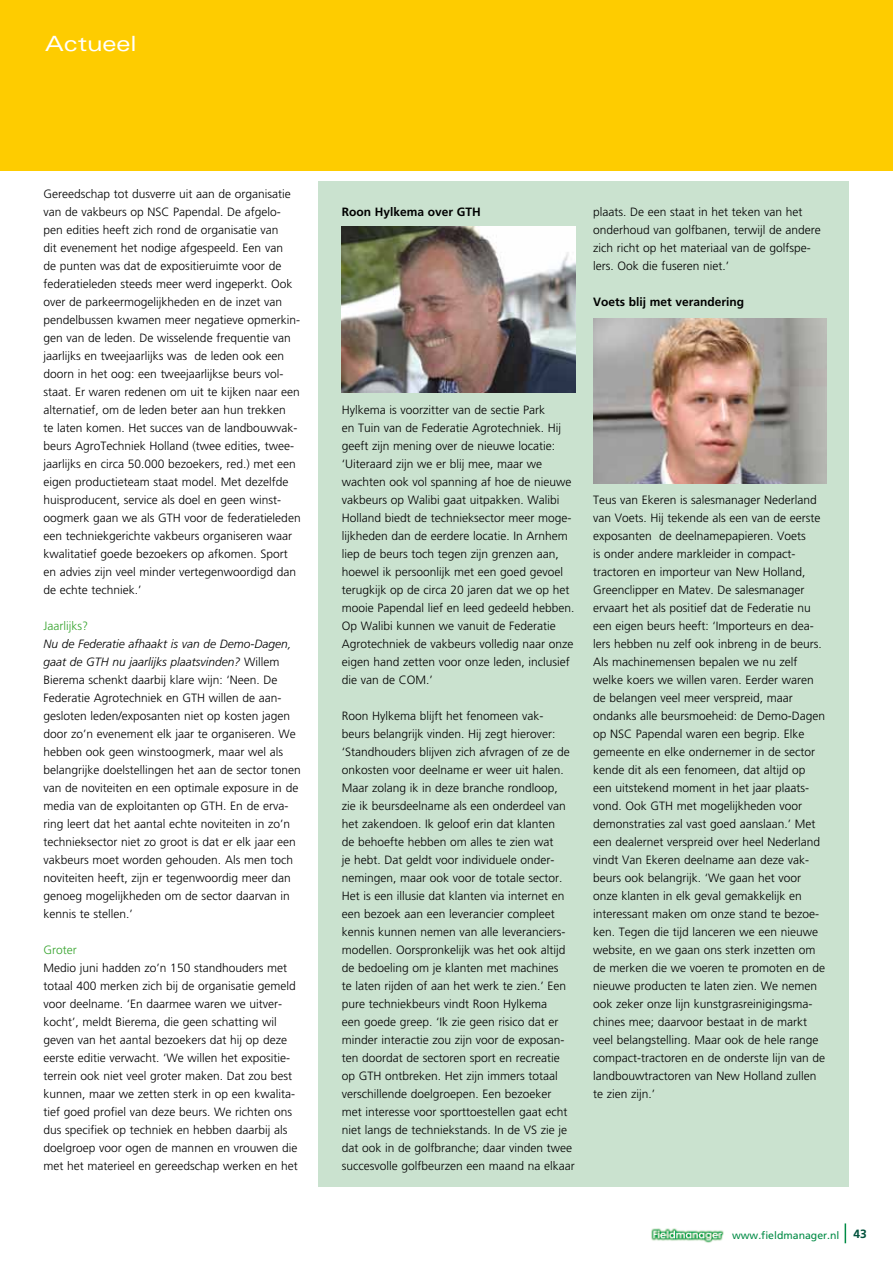
<style>
.page{position:relative;width:893px;height:1263px;background:#fff}
.page>*{position:absolute;margin:0;border:0;box-sizing:border-box;transform-origin:0 0}
.t1{font:expanded 21px "Univers";color:#fff}
.t2{font:300 12px/18px "Frutiger";color:#000}
.t3{font:700 12px "Frutiger";color:#000}
.t4{font:300 12px "Frutiger";color:#35a32c}
.t5{font:10.5px "Frutiger";color:#008b45}
.s1{font-style:italic}
.s2{font-weight:700;font-size:12px;color:#00523c}
</style>
<div class="page">
<svg style="left:845px;top:1223px;width:1px;height:20px"></svg>
<img style="left:651px;top:1228px;width:73px;height:15px">
<div style="left:0;top:0;width:893px;height:171px;background:#fecc00"></div>
<div style="left:319px;top:181px;width:530px;height:1005px;background:#cae2cf"></div>
<img style="left:342px;top:226px;width:233px;height:167px">
<img style="left:593px;top:319px;width:233px;height:165px">
<h1 class="t1" style="left:45px;top:32px;width:93px">Actueel</h1>
<p class="t2" style="left:44px;top:185px;width:259px">Gereedschap tot dusverre uit aan de organisatie van de vakbeurs op NSC Papendal. De afgelo&shy;pen edities heeft zich rond de organisatie van<br>dit evenement het nodige afgespeeld. Een van<br>de punten was dat de expositieruimte voor de federatieleden steeds meer werd ingeperkt. Ook over de parkeermogelijkheden en de inzet van pendelbussen kwamen meer negatieve opmerkin&shy;gen van de leden. De wisselende frequentie van jaarlijks en tweejaarlijks was de leden ook een doorn in het oog: een tweejaarlijkse beurs vol&shy;staat. Er waren redenen om uit te kijken naar een alternatief, om de leden beter aan hun trekken<br>te laten komen. Het succes van de landbouwvak&shy;beurs AgroTechniek Holland (twee edities, twee&shy;jaarlijks en circa 50.000 bezoekers, red.) met een eigen productieteam staat model. Met dezelfde huisproducent, service als doel en geen winst&shy;oogmerk gaan we als GTH voor de federatieleden een techniekgerichte vakbeurs organiseren waar kwalitatief goede bezoekers op afkomen. Sport en advies zijn veel minder vertegenwoordigd dan de echte techniek.’</p>
<p class="t4" style="left:44px;top:619px;width:46px">Jaarlijks?</p>
<p class="t2" style="left:44px;top:635px;width:259px"><span class="s1">Nu de Federatie afhaakt is van de Demo-Dagen, gaat de GTH nu jaarlijks plaatsvinden?</span> Willem Bierema schenkt daarbij klare wijn: ‘Neen. De Federatie Agrotechniek en GTH willen de aan&shy;gesloten leden/exposanten niet op kosten jagen door zo’n evenement elk jaar te organiseren. We hebben ook geen winstoogmerk, maar wel als belangrijke doelstellingen het aan de sector tonen van de noviteiten en een optimale exposure in de media van de exploitanten op GTH. En de erva&shy;ring leert dat het aantal echte noviteiten in zo’n technieksector niet zo groot is dat er elk jaar een vakbeurs moet worden gehouden. Als men toch noviteiten heeft, zijn er tegenwoordig meer dan genoeg mogelijkheden om de sector daarvan in kennis te stellen.’</p>
<p class="t4" style="left:44px;top:943px;width:35px">Groter</p>
<p class="t2" style="left:44px;top:959px;width:256px">Medio juni hadden zo’n 150 standhouders met totaal 400 merken zich bij de organisatie gemeld voor deelname. ‘En daarmee waren we uitver&shy;kocht’, meldt Bierema, die geen schatting wil geven van het aantal bezoekers dat hij op deze eerste editie verwacht. ‘We willen het expositie&shy;terrein ook niet veel groter maken. Dat zou best kunnen, maar we zetten sterk in op een kwalita&shy;tief goed profiel van deze beurs. We richten ons dus specifiek op techniek en hebben daarbij als doelgroep voor ogen de mannen en vrouwen die met het materieel en gereedschap werken en het</p>
<p class="t3" style="left:342px;top:205px;width:141px">Roon Hylkema over GTH</p>
<p class="t2" style="left:593px;top:203px;width:229px">plaats. De een staat in het teken van het onderhoud van golfbanen, terwijl de andere zich richt op het materiaal van de golfspe&shy;lers. Ook die fuseren niet.’</p>
<p class="t3" style="left:593px;top:295px;width:153px">Voets blij met verandering</p>
<p class="t2" style="left:342px;top:401px;width:234px">Hylkema is voorzitter van de sectie Park<br>en Tuin van de Federatie Agrotechniek. Hij geeft zijn mening over de nieuwe locatie: ‘Uiteraard zijn we er blij mee, maar we wachten ook vol spanning af hoe de nieuwe vakbeurs op Walibi gaat uitpakken. Walibi Holland biedt de technieksector meer moge&shy;lijkheden dan de eerdere locatie. In Arnhem liep de beurs toch tegen zijn grenzen aan, hoewel ik persoonlijk met een goed gevoel terugkijk op de circa 20 jaren dat we op het mooie Papendal lief en leed gedeeld hebben.<br>Op Walibi kunnen we vanuit de Federatie Agrotechniek de vakbeurs volledig naar onze eigen hand zetten voor onze leden, inclusief die van de COM.’</p>
<p class="t2" style="left:342px;top:707px;width:235px">Roon Hylkema blijft het fenomeen vak-<br>beurs belangrijk vinden. Hij zegt hierover: ‘Standhouders blijven zich afvragen of ze de onkosten voor deelname er weer uit halen.<br>Maar zolang ik in deze branche rondloop, zie ik beursdeelname als een onderdeel van het zakendoen. Ik geloof erin dat klanten<br>de behoefte hebben om alles te zien wat<br>je hebt. Dat geldt voor individuele onder&shy;nemingen, maar ook voor de totale sector.<br>Het is een illusie dat klanten via internet en een bezoek aan een leverancier compleet kennis kunnen nemen van alle leveranciers&shy;modellen. Oorspronkelijk was het ook altijd de bedoeling om je klanten met machines<br>te laten rijden of aan het werk te zien.’ Een pure techniekbeurs vindt Roon Hylkema<br>een goede greep. ‘Ik zie geen risico dat er minder interactie zou zijn voor de exposan&shy;ten doordat de sectoren sport en recreatie op GTH ontbreken. Het zijn immers totaal verschillende doelgroepen. Een bezoeker<br>met interesse voor sporttoestellen gaat echt niet langs de techniekstands. In de VS zie je dat ook in de golfbranche; daar vinden twee succesvolle golfbeurzen een maand na elkaar</p>
<p class="t2" style="left:593px;top:491px;width:234px">Teus van Ekeren is salesmanager Nederland van Voets. Hij tekende als een van de eerste exposanten de deelnamepapieren. Voets<br>is onder andere markleider in compact&shy;tractoren en importeur van New Holland, Greenclipper en Matev. De salesmanager ervaart het als positief dat de Federatie nu een eigen beurs heeft: ‘Importeurs en dea&shy;lers hebben nu zelf ook inbreng in de beurs.<br>Als machinemensen bepalen we nu zelf welke koers we willen varen. Eerder waren de belangen veel meer verspreid, maar ondanks alle beursmoeheid: de Demo-Dagen op NSC Papendal waren een begrip. Elke gemeente en elke ondernemer in de sector kende dit als een fenomeen, dat altijd op een uitstekend moment in het jaar plaats&shy;vond. Ook GTH met mogelijkheden voor demonstraties zal vast goed aanslaan.’ Met een dealernet verspreid over heel Nederland vindt Van Ekeren deelname aan deze vak&shy;beurs ook belangrijk. ‘We gaan het voor onze klanten in elk geval gemakkelijk en interessant maken om onze stand te bezoe&shy;ken. Tegen die tijd lanceren we een nieuwe website, en we gaan ons sterk inzetten om de merken die we voeren te promoten en de nieuwe producten te laten zien. We nemen ook zeker onze lijn kunstgrasreinigingsma&shy;chines mee; daarvoor bestaat in de markt veel belangstelling. Maar ook de hele range compact-tractoren en de onderste lijn van de landbouwtractoren van New Holland zullen te zien zijn.’</p>
<p class="t5" style="left:732px;top:1229px;width:136px">www.fieldmanager.nl <span class="s2">43</span></p>
</div>
